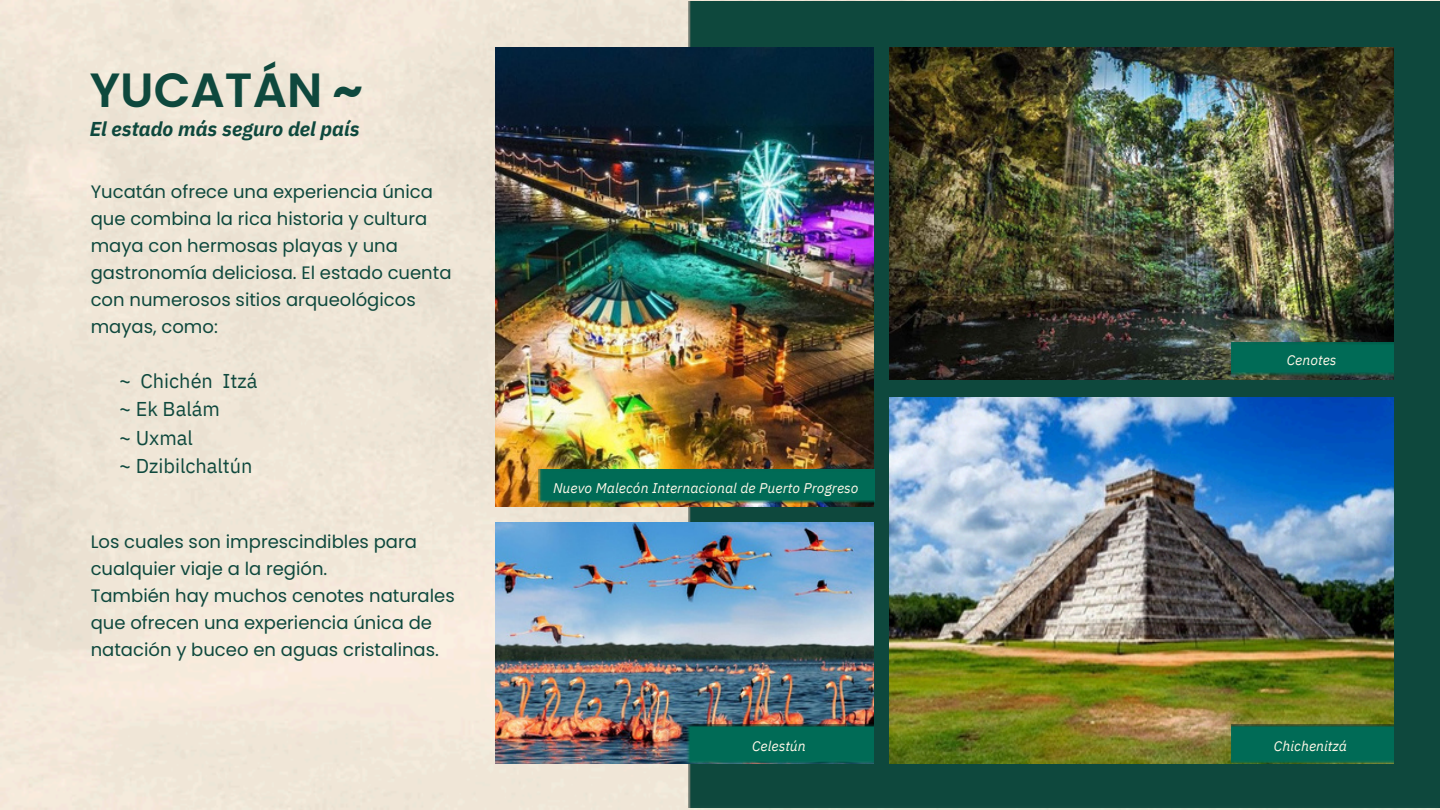
<style>
.page{position:relative;width:1440px;height:810px;background:#fff}
.page>*{position:absolute;margin:0;border:0;box-sizing:border-box;transform-origin:0 0}
.t1{font:600 48px "Poppins";color:#0e483d}
.t2{font:20px/28.4px "IBM Plex Sans";color:#0e483d}
.t3{font:italic 700 20px "IBM Plex Sans";color:#0e483d}
.t4{font:18px/27px "Poppins";color:#0e483d}
.t5{font:italic 14px "IBM Plex Sans";letter-spacing:.005em;color:#fef7e8}
.s1{font-weight:700}
</style>
<div class="page">
<img style="left:0;top:0;width:1440px;height:810px">
<div style="left:688px;top:2px;width:752px;height:805px;background:#0e483d"></div>
<img style="left:890px;top:48px;width:504px;height:331px">
<img style="left:496px;top:522px;width:378px;height:242px">
<img style="left:890px;top:397px;width:504px;height:366px">
<img style="left:496px;top:48px;width:378px;height:459px">
<img style="left:538px;top:470px;width:336px;height:34px">
<img style="left:686px;top:724px;width:187px;height:41px">
<img style="left:1232px;top:342px;width:162px;height:34px">
<img style="left:1232px;top:724px;width:162px;height:41px">
<p class="t1" style="left:90px;top:57px;width:275px">YUCATÁN <span class="s1">~</span></p>
<p class="t3" style="left:90px;top:115px;width:271px">El estado más seguro del país</p>
<p class="t4" style="left:91px;top:179px;width:362px">Yucatán ofrece una experiencia única que combina la rica historia y cultura maya con hermosas playas y una gastronomía deliciosa. El estado cuenta con numerosos sitios arqueológicos mayas, como:</p>
<p class="t2" style="left:119px;top:366px;width:140px">~ Chichén Itzá ~ Ek Balám<br>~ Uxmal<br>~ Dzibilchaltún</p>
<p class="t4" style="left:91px;top:528px;width:366px">Los cuales son imprescindibles para cualquier viaje a la región.<br>También hay muchos cenotes naturales que ofrecen una experiencia única de natación y buceo en aguas cristalinas.</p>
<p class="t5" style="left:553px;top:479px;width:307px">Nuevo Malecón Internacional de Puerto Progreso</p>
<p class="t5" style="left:752px;top:736px;width:55px">Celestún</p>
<p class="t5" style="left:1287px;top:351px;width:51px">Cenotes</p>
<p class="t5" style="left:1274px;top:736px;width:75px">Chichenitzá</p>
</div>
